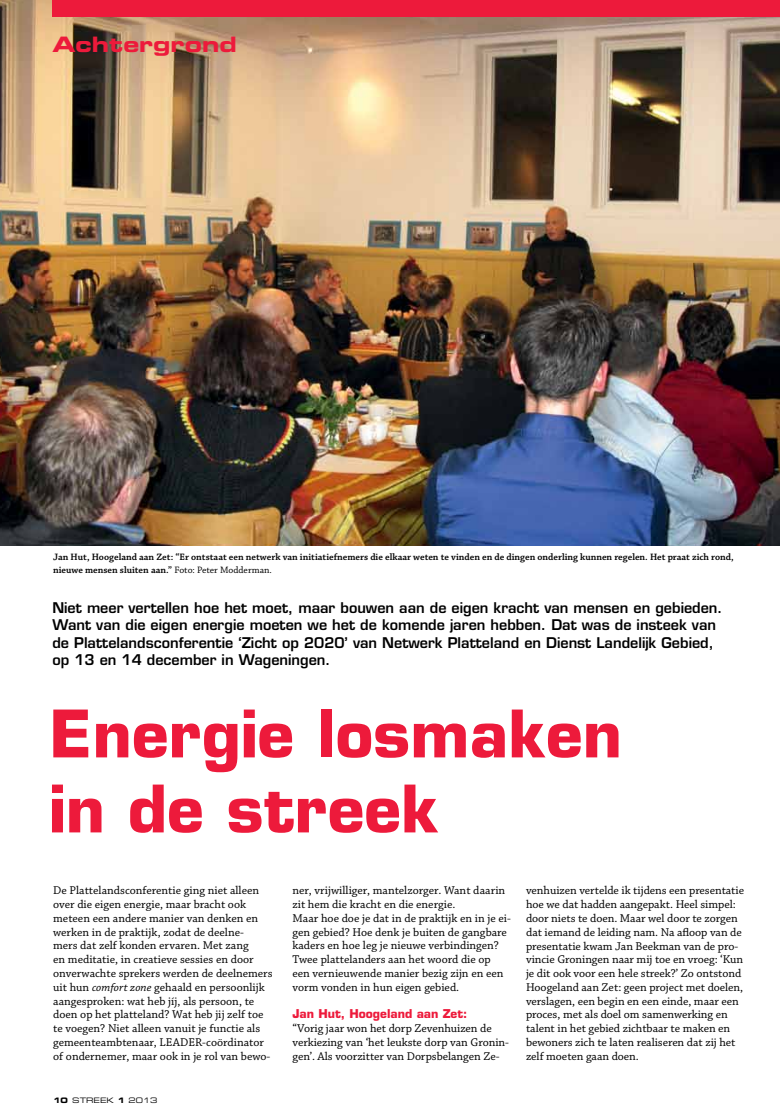
<style>
.page{position:relative;width:780px;height:1117px;background:#fff}
.page>*{position:absolute;margin:0;border:0;box-sizing:border-box;transform-origin:0 0}
.t1{font:700 63.75px/75px "Eurostile";color:#ed1a3b}
.t2{font:21.25px "Eurostile Bold Extended Two";color:#ed1a3b}
.t3{font:600 14.38px/17.5px "Eurostile";color:#000}
.t4{font:11.88px/13.8px "Chaparral MM 390 9";letter-spacing:.005em;color:#000}
.t5{font:700 11.88px "Eurostile";color:#ed1a3b}
.t6{font:600 9.75px/12.5px "Chaparral Pro";color:#000}
.t7{font:7.5px "Eurostile Extended Two";color:#000}
.s1{font-weight:400}
.s2{font-family:"Chaparral MM It 390 9"}
.s3{font-family:"Eurostile Bold Extended Two"}
</style>
<div class="page">
<img style="left:0;top:0;width:780px;height:545px">
<div style="left:52px;top:0;width:728px;height:17px;background:#ed1a3b"></div>
<h2 class="t2" style="left:52px;top:29px;width:186px">Achtergrond</h2>
<p class="t6" style="left:53px;top:551px;width:682px">Jan Hut, Hoogeland aan Zet: “Er ontstaat een netwerk van initiatiefnemers die elkaar weten te vinden en de dingen onderling kunnen regelen. Het praat zich rond, nieuwe mensen sluiten aan.” <span class="s1">Foto: Peter Modderman.</span></p>
<p class="t3" style="left:52px;top:598px;width:671px">Niet meer vertellen hoe het moet, maar bouwen aan de eigen kracht van mensen en gebieden.<br>Want van die eigen energie moeten we het de komende jaren hebben. Dat was de insteek van de Plattelandsconferentie ‘Zicht op 2020’ van Netwerk Platteland en Dienst Landelijk Gebied, op 13 en 14 december in Wageningen.</p>
<h1 class="t1" style="left:49px;top:696px;width:574px">Energie losmaken in de streek</h1>
<p class="t4" style="left:53px;top:883px;width:221px">De Plattelandsconferentie ging niet alleen over die eigen energie, maar bracht ook meteen een andere manier van denken en werken in de praktijk, zodat de deelne-<br>mers dat zelf konden ervaren. Met zang<br>en meditatie, in creatieve sessies en door onverwachte sprekers werden de deelnemers uit hun <span class="s2">comfort zone</span> gehaald en persoonlijk aangesproken: wat heb jíj, als persoon, te doen op het platteland? Wat heb jij zelf toe te voegen? Niet alleen vanuit je functie als gemeenteambtenaar, LEADER-coördinator of ondernemer, maar ook in je rol van bewo-</p>
<p class="t4" style="left:292px;top:883px;width:220px">ner, vrijwilliger, mantelzorger. Want daarin zit hem die kracht en die energie.<br>Maar hoe doe je dat in de praktijk en in je ei&shy;gen gebied? Hoe denk je buiten de gangbare kaders en hoe leg je nieuwe verbindingen?<br>Twee plattelanders aan het woord die op een vernieuwende manier bezig zijn en een vorm vonden in hun eigen gebied.</p>
<p class="t5" style="left:292px;top:1006px;width:176px">Jan Hut, Hoogeland aan Zet:</p>
<p class="t4" style="left:292px;top:1021px;width:218px">“Vorig jaar won het dorp Zevenhuizen de verkiezing van ‘het leukste dorp van Gronin&shy;gen’. Als voorzitter van Dorpsbelangen Ze-</p>
<p class="t7" style="left:53px;top:1094px;width:106px"><span class="s3">10</span> STREEK <span class="s3">1</span> 2013</p>
<p class="t4" style="left:526px;top:883px;width:219px">venhuizen vertelde ik tijdens een presentatie hoe we dat hadden aangepakt. Heel simpel: door niets te doen. Maar wel door te zorgen dat iemand de leiding nam. Na afloop van de presentatie kwam Jan Beekman van de pro&shy;vincie Groningen naar mij toe en vroeg: ‘Kun je dit ook voor een hele streek?’ Zo ontstond Hoogeland aan Zet: geen project met doelen, verslagen, een begin en een einde, maar een proces, met als doel om samenwerking en talent in het gebied zichtbaar te maken en bewoners zich te laten realiseren dat zij het zelf moeten gaan doen.</p>
</div>
